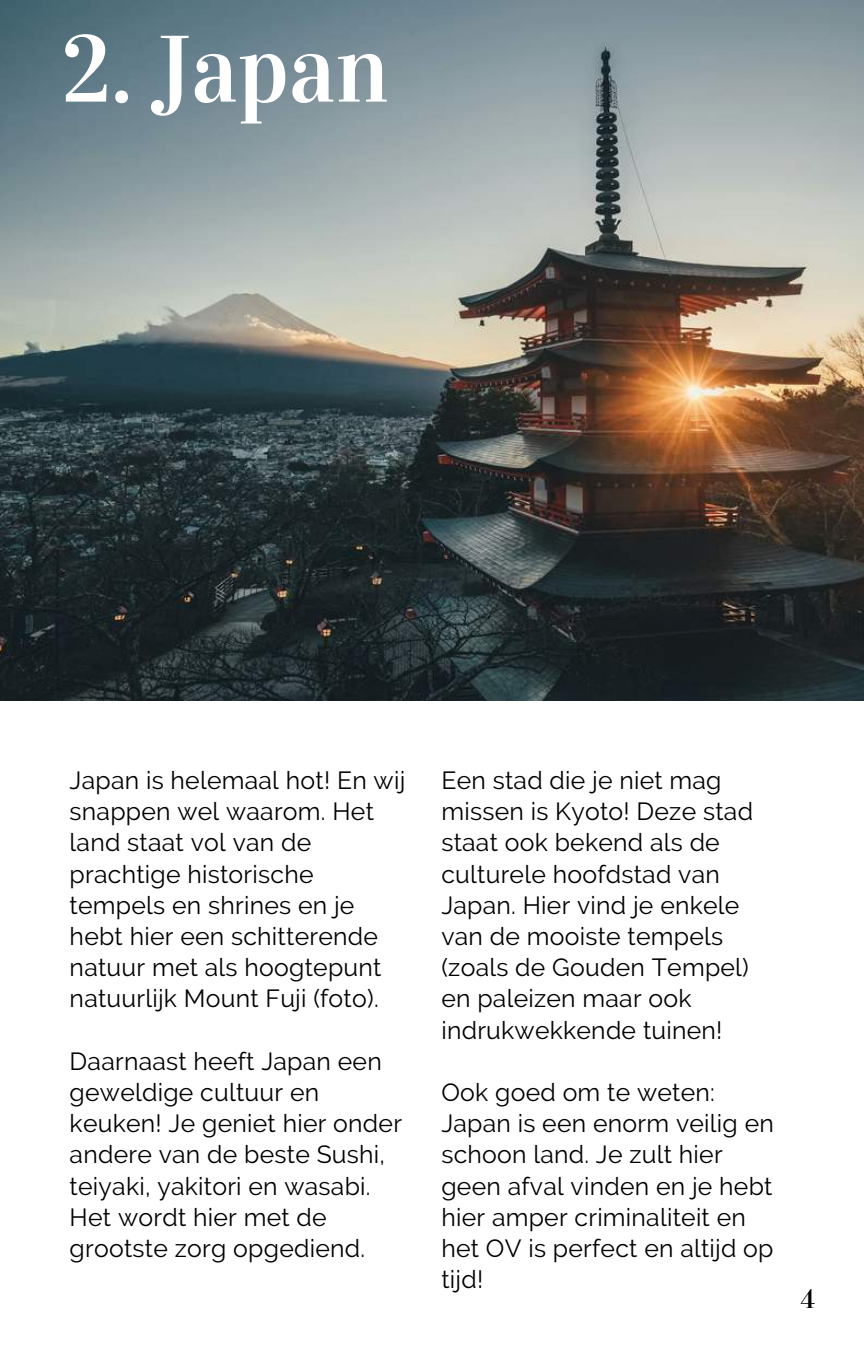
<style>
.page{position:relative;width:864px;height:1350px;background:#fff}
.page>*{position:absolute;margin:0;border:0;box-sizing:border-box;transform-origin:0 0}
.t1{font:94.5px "Vidaloka";color:#fff}
.t2{font:26.55px "Vidaloka";color:#000}
.t3{font:24.75px/31.3px "Raleway";letter-spacing:.01em;color:#000}
</style>
<div class="page">
<img style="left:0;top:0;width:864px;height:700px">
<h1 class="t1" style="left:62px;top:13px;width:329px">2. Japan</h1>
<p class="t3" style="left:70px;top:765px;width:337px">Japan is helemaal hot! En wij snappen wel waarom. Het land staat vol van de prachtige historische tempels en shrines en je hebt hier een schitterende natuur met als hoogtepunt natuurlijk Mount Fuji (foto).</p>
<p class="t3" style="left:70px;top:1045px;width:334px">Daarnaast heeft Japan een geweldige cultuur en keuken! Je geniet hier onder andere van de beste Sushi, teiyaki, yakitori en wasabi.<br>Het wordt hier met de grootste zorg opgediend.</p>
<p class="t3" style="left:441px;top:765px;width:313px">Een stad die je niet mag missen is Kyoto! Deze stad staat ook bekend als de culturele hoofdstad van<br>Japan. Hier vind je enkele van de mooiste tempels (zoals de Gouden Tempel) en paleizen maar ook indrukwekkende tuinen!</p>
<p class="t3" style="left:441px;top:1077px;width:334px">Ook goed om te weten:<br>Japan is een enorm veilig en schoon land. Je zult hier geen afval vinden en je hebt hier amper criminaliteit en het OV is perfect en altijd op tijd!</p>
<p class="t2" style="left:801px;top:1283px;width:16px">4</p>
</div>
